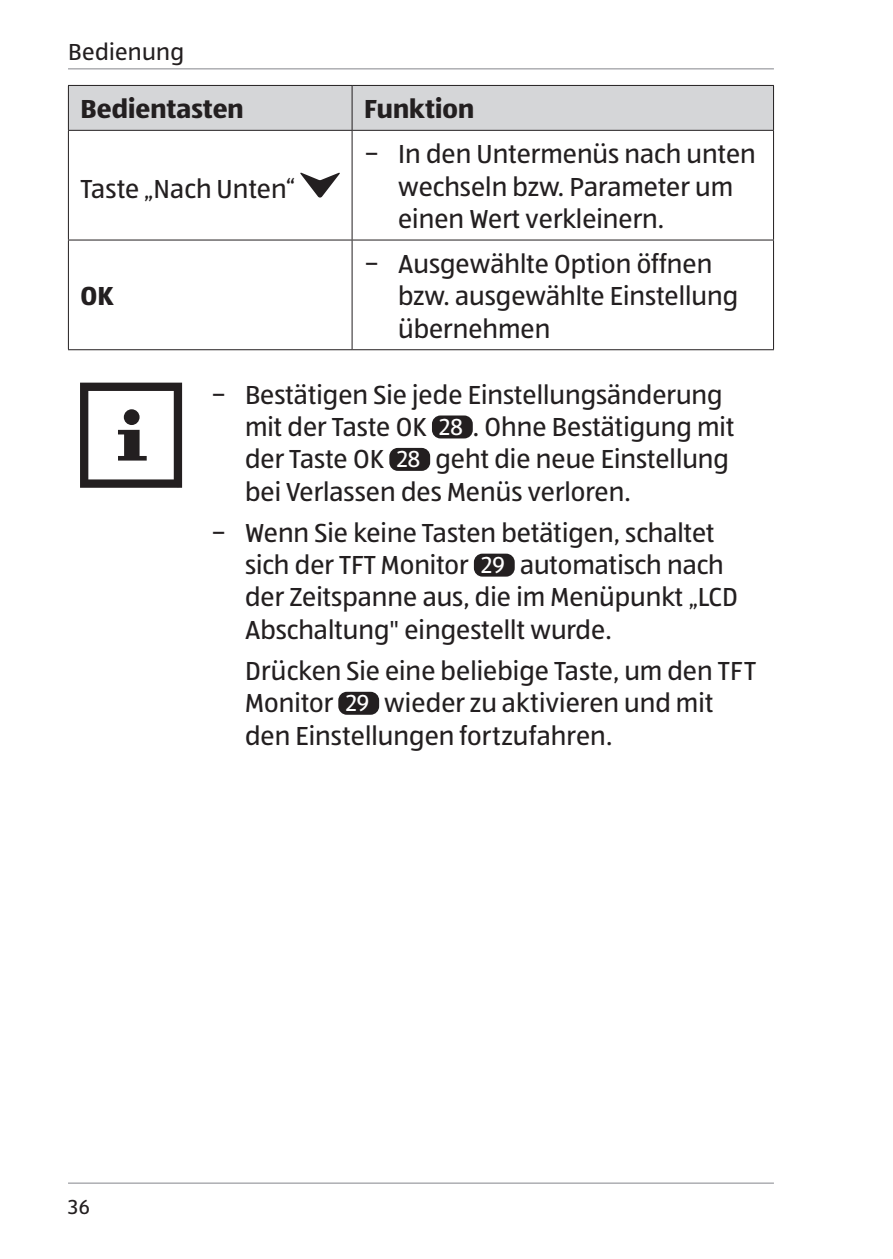
<style>
.page{position:relative;width:893px;height:1259px;background:#fff}
.page>*{position:absolute;margin:0;border:0;box-sizing:border-box;transform-origin:0 0}
.t1{font:27px/32.4px "ALDISUEDOT";color:#231f20}
.t2{font:700 27px "ALDISUEDOT";letter-spacing:.005em;color:#231f20}
.t3{font:24px "ALDISUEDOT";letter-spacing:.01em;color:#231f20}
.t4{font:21px "ALDISUEDOT";color:#231f20}
.s1{font-size:24px;color:#fff}
</style>
<div class="page">
<hr style="left:68px;top:68px;width:706px;height:2px;background:#adaeb2">
<hr style="left:68px;top:1182px;width:706px;height:2px;background:#adaeb2">
<div style="left:69px;top:86px;width:704px;height:44px;background:#d5d6d8"></div>
<hr style="left:68px;top:86px;width:1px;height:44px;background:#231f20">
<hr style="left:352px;top:86px;width:1px;height:44px;background:#231f20">
<hr style="left:68px;top:130px;width:284px;height:1px;background:#231f20">
<hr style="left:68px;top:131px;width:1px;height:109px;background:#231f20">
<hr style="left:352px;top:130px;width:422px;height:1px;background:#231f20">
<hr style="left:352px;top:131px;width:1px;height:109px;background:#231f20">
<hr style="left:773px;top:131px;width:1px;height:109px;background:#231f20">
<hr style="left:68px;top:239px;width:284px;height:1px;background:#231f20">
<hr style="left:68px;top:240px;width:1px;height:109px;background:#231f20">
<hr style="left:352px;top:239px;width:422px;height:1px;background:#231f20">
<hr style="left:352px;top:240px;width:1px;height:109px;background:#231f20">
<hr style="left:773px;top:240px;width:1px;height:109px;background:#231f20">
<hr style="left:68px;top:349px;width:284px;height:1px;background:#231f20">
<hr style="left:352px;top:349px;width:422px;height:1px;background:#231f20">
<hr style="left:68px;top:85px;width:284px;height:1px;background:#231f20">
<hr style="left:352px;top:85px;width:422px;height:1px;background:#231f20">
<hr style="left:773px;top:86px;width:1px;height:44px;background:#231f20">
<svg style="left:300px;top:172px;width:40px;height:26px"></svg>
<svg style="left:80px;top:383px;width:102px;height:105px"></svg>
<div style="left:432px;top:415px;width:41px;height:23px;background:#231f20;border-radius:9px"></div>
<div style="left:389px;top:448px;width:41px;height:23px;background:#231f20;border-radius:9px"></div>
<div style="left:474px;top:553px;width:41px;height:23px;background:#231f20;border-radius:9px"></div>
<div style="left:338px;top:692px;width:41px;height:23px;background:#231f20;border-radius:9px"></div>
<p class="t3" style="left:68px;top:36px;width:118px">Bedienung</p>
<p class="t2" style="left:80px;top:91px;width:165px">Bedientasten</p>
<p class="t2" style="left:364px;top:91px;width:112px">Funktion</p>
<p class="t1" style="left:80px;top:172px;width:216px">Taste „Nach Unten“</p>
<p class="t2" style="left:80px;top:278px;width:35px">OK</p>
<p class="t1" style="left:398px;top:137px;width:359px;text-indent:-34px">− In den Untermenüs nach unten wechseln bzw. Parameter um einen Wert verkleinern.</p>
<p class="t1" style="left:398px;top:247px;width:342px;text-indent:-34px">− Ausgewählte Option öffnen bzw. ausgewählte Einstellung übernehmen</p>
<p class="t1" style="left:245px;top:377px;width:491px;text-indent:-34px">− Bestätigen Sie jede Einstellungsänderung mit der Taste OK <span class="s1">28</span> . Ohne Bestätigung mit der Taste OK <span class="s1">28</span> geht die neue Einstellung bei Verlassen des Menüs verloren.</p>
<p class="t1" style="left:245px;top:515px;width:495px;text-indent:-34px">− Wenn Sie keine Tasten betätigen, schaltet sich der TFT Monitor <span class="s1">29</span> automatisch nach der Zeitspanne aus, die im Menüpunkt „LCD Abschaltung" eingestellt wurde.</p>
<p class="t1" style="left:245px;top:653px;width:513px">Drücken Sie eine beliebige Taste, um den TFT<br>Monitor <span class="s1">29</span> wieder zu aktivieren und mit den Einstellungen fortzufahren.</p>
<p class="t4" style="left:68px;top:1193px;width:23px">36</p>
</div>
